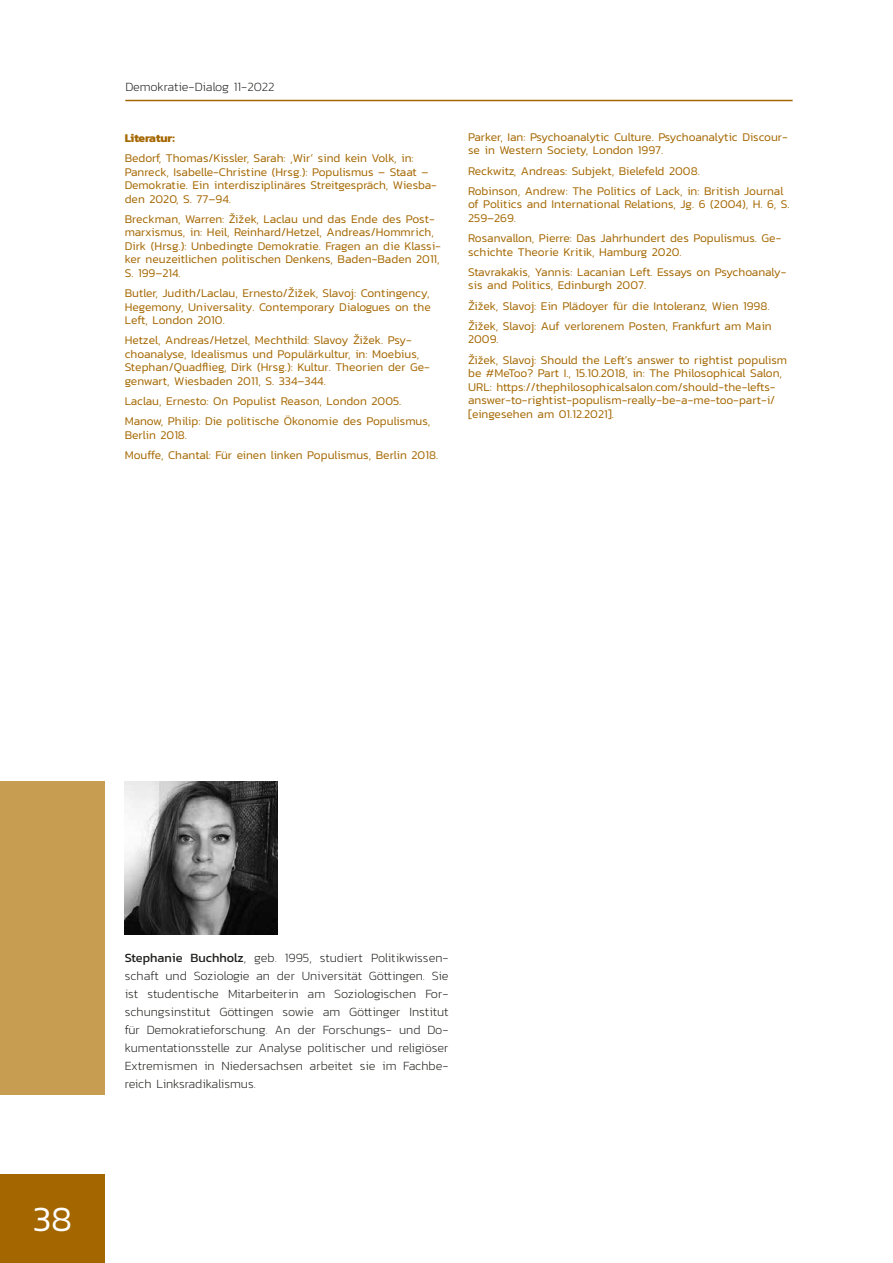
<style>
.page{position:relative;width:893px;height:1263px;background:#fff}
.page>*{position:absolute;margin:0;border:0;box-sizing:border-box;transform-origin:0 0}
.t1{font:300 36px "Kanit";color:#fff}
.t2{font:200 12.75px/18px "Kanit";color:#1d1d1b;text-align:justify}
.t3{font:300 12px/13.5px "Kanit";color:#a46700}
.t4{font:700 12px "Kanit";letter-spacing:-.01em;color:#a46700}
.s1{font-weight:400}
</style>
<div class="page">
<hr style="left:125px;top:100px;width:668px;height:1px;background:#a46700">
<div style="left:0;top:1175px;width:105px;height:88px;background:#a46700"></div>
<img style="left:125px;top:781px;width:153px;height:153px">
<div style="left:0;top:781px;width:105px;height:314px;background:#c79d52"></div>
<p class="t2" style="left:125px;top:77px;width:151px">Demokratie-Dialog 11-2022</p>
<p class="t4" style="left:125px;top:128px;width:52px">Literatur:</p>
<p class="t3" style="left:125px;top:151px;width:314px">Bedorf, Thomas/Kissler, Sarah: ‚Wir‘ sind kein Volk, in:<br>Panreck, Isabelle-Christine (Hrsg.): Populismus – Staat – Demokratie. Ein interdisziplinäres Streitgespräch, Wiesba&shy;den 2020, S. 77–94.</p>
<p class="t3" style="left:125px;top:212px;width:318px">Breckman, Warren: Žižek, Laclau und das Ende des Post&shy;marxismus, in: Heil, Reinhard/Hetzel, Andreas/Hommrich, Dirk (Hrsg.): Unbedingte Demokratie. Fragen an die Klassi&shy;ker neuzeitlichen politischen Denkens, Baden-Baden 2011, S. 199–214.</p>
<p class="t3" style="left:125px;top:286px;width:308px;text-align:justify">Butler, Judith/Laclau, Ernesto/Žižek, Slavoj: Contingency, Hegemony, Universality. Contemporary Dialogues on the Left, London 2010.</p>
<p class="t3" style="left:125px;top:333px;width:307px">Hetzel, Andreas/Hetzel, Mechthild: Slavoy Žižek. Psy&shy;choanalyse, Idealismus und Populärkultur, in: Moebius, Stephan/Quadflieg, Dirk (Hrsg.): Kultur. Theorien der Ge&shy;genwart, Wiesbaden 2011, S. 334–344.</p>
<p class="t3" style="left:125px;top:391px;width:307px;line-height:20.2px">Laclau, Ernesto: On Populist Reason, London 2005.<br>Manow, Philip: Die politische Ökonomie des Populismus,</p>
<p class="t3" style="left:125px;top:424px;width:315px;line-height:20.2px">Berlin 2018.<br>Mouffe, Chantal: Für einen linken Populismus, Berlin 2018.</p>
<p class="t3" style="left:468px;top:130px;width:321px">Parker, Ian: Psychoanalytic Culture. Psychoanalytic Discour&shy;se in Western Society, London 1997.</p>
<p class="t3" style="left:468px;top:160px;width:317px;line-height:20.2px">Reckwitz, Andreas: Subjekt, Bielefeld 2008.<br>Robinson, Andrew: The Politics of Lack, in: British Journal</p>
<p class="t3" style="left:468px;top:197px;width:323px">of Politics and International Relations, Jg. 6 (2004), H. 6, S.<br>259–269.</p>
<p class="t3" style="left:468px;top:231px;width:315px">Rosanvallon, Pierre: Das Jahrhundert des Populismus. Ge&shy;schichte Theorie Kritik, Hamburg 2020.</p>
<p class="t3" style="left:468px;top:265px;width:320px">Stavrakakis, Yannis: Lacanian Left. Essays on Psychoanaly&shy;sis and Politics, Edinburgh 2007.</p>
<p class="t3" style="left:468px;top:295px;width:305px;line-height:20.2px">Žižek, Slavoj: Ein Plädoyer für die Intoleranz, Wien 1998.<br>Žižek, Slavoj: Auf verlorenem Posten, Frankfurt am Main</p>
<p class="t3" style="left:468px;top:329px;width:320px;line-height:20.2px">2009.<br>Žižek, Slavoj: Should the Left’s answer to rightist populism</p>
<p class="t3" style="left:468px;top:366px;width:315px">be #MeToo? Part I., 15.10.2018, in: The Philosophical Salon, URL: https://thephilosophicalsalon.com/should-the-lefts&shy;answer-to-rightist-populism-really-be-a-me-too-part-i/ [eingesehen am 01.12.2021].</p>
<h1 class="t1" style="left:33px;top:1193px;width:41px">38</h1>
<p class="t2" style="left:125px;top:949px;width:325px"><span class="s1">Stephanie Buchholz</span>, geb. 1995, studiert Politikwissen&shy;schaft und Soziologie an der Universität Göttingen. Sie ist studentische Mitarbeiterin am Soziologischen For&shy;schungsinstitut Göttingen sowie am Göttinger Institut für Demokratieforschung. An der Forschungs- und Do&shy;kumentationsstelle zur Analyse politischer und religiöser Extremismen in Niedersachsen arbeitet sie im Fachbe&shy;reich Linksradikalismus.</p>
</div>
